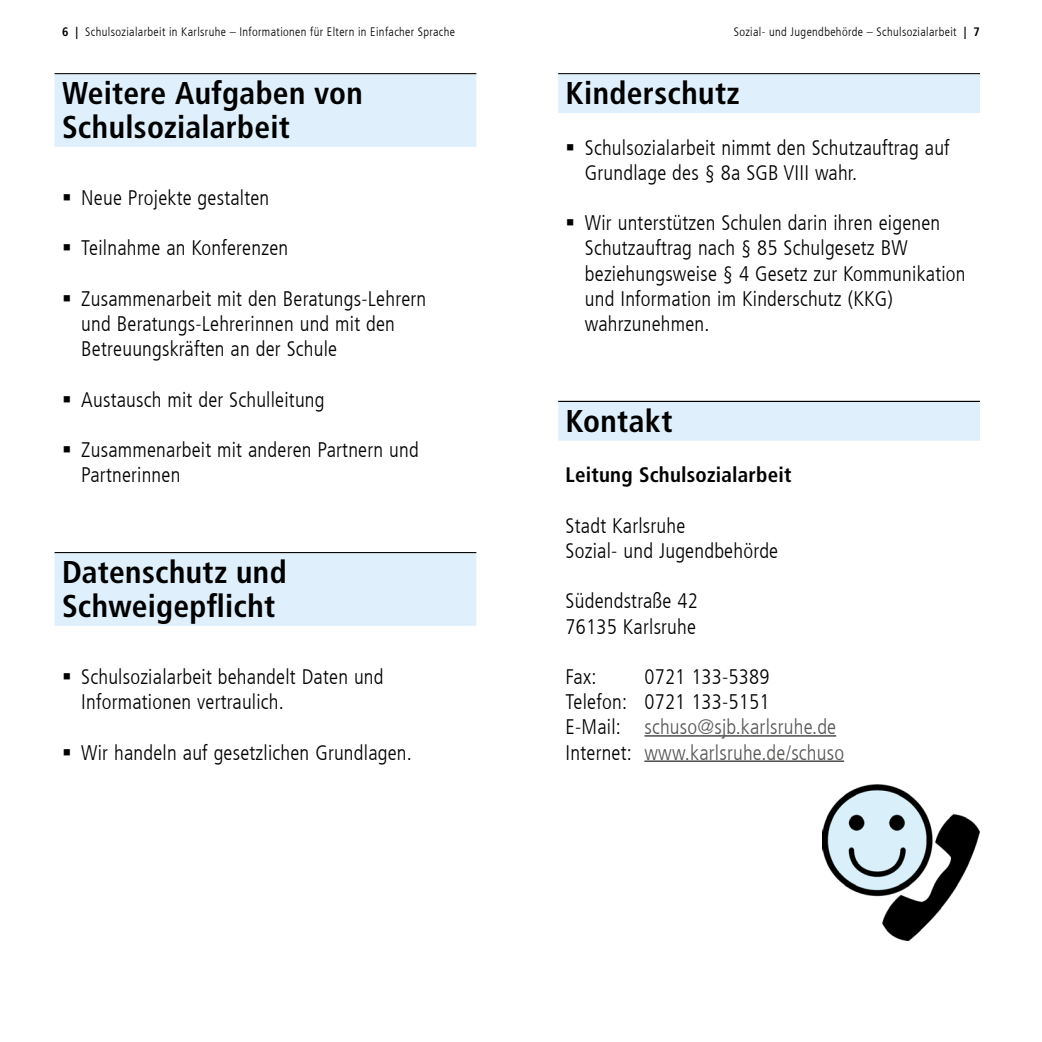
<style>
.page{position:relative;width:1042px;height:1042px;background:#fff}
.page>*{position:absolute;margin:0;border:0;box-sizing:border-box;transform-origin:0 0}
.t1{font:700 condensed 31.5px/33.8px "Frutiger For Karlsruhe";letter-spacing:.01em;color:#000}
.t2{font:300 condensed 21px/25.2px "Frutiger For Karlsruhe";letter-spacing:.01em;color:#000}
.t3{font:700 condensed 21px "Frutiger For Karlsruhe";letter-spacing:.01em;color:#000}
.t4{font:300 condensed 12.25px "Frutiger For Karlsruhe";letter-spacing:.03em;color:#000}
.s1{font-weight:700}
.s2{color:#575756}
</style>
<div class="page">
<hr style="left:55px;top:73px;width:421px;height:1px;background:#000">
<div style="left:55px;top:74px;width:421px;height:73px;background:#dff0fc"></div>
<hr style="left:55px;top:552px;width:421px;height:1px;background:#000">
<div style="left:55px;top:553px;width:421px;height:73px;background:#dff0fc"></div>
<hr style="left:558px;top:73px;width:422px;height:1px;background:#000">
<div style="left:558px;top:74px;width:422px;height:39px;background:#dff0fc"></div>
<hr style="left:558px;top:401px;width:422px;height:1px;background:#000">
<div style="left:558px;top:402px;width:422px;height:39px;background:#dff0fc"></div>
<hr style="left:644px;top:735px;width:192px;height:1px;background:#000">
<hr style="left:644px;top:760px;width:200px;height:1px;background:#000">
<img style="left:822px;top:785px;width:158px;height:155px">
<p class="t4" style="left:62px;top:25px;width:394px"><span class="s1">6 |</span> Schulsozialarbeit in Karlsruhe – Informationen für Eltern in Einfacher Sprache</p>
<p class="t4" style="left:734px;top:25px;width:248px">Sozial- und Jugendbehörde – Schulsozialarbeit <span class="s1">| 7</span></p>
<h1 class="t1" style="left:62px;top:76px;width:302px">Weitere Aufgaben von<br>Schulsozialarbeit</h1>
<p class="t2" style="left:81px;top:185px;width:190px">Neue Projekte gestalten</p>
<p class="t2" style="left:81px;top:236px;width:208px">Teilnahme an Konferenzen</p>
<p class="t2" style="left:81px;top:286px;width:346px">Zusammenarbeit mit den Beratungs-Lehrern und Beratungs-Lehrerinnen und mit den<br>Betreuungskräften an der Schule</p>
<p class="t2" style="left:81px;top:387px;width:245px">Austausch mit der Schulleitung</p>
<p class="t2" style="left:81px;top:437px;width:339px">Zusammenarbeit mit anderen Partnern und<br>Partnerinnen</p>
<h1 class="t1" style="left:62px;top:555px;width:226px">Datenschutz und<br>Schweigepflicht</h1>
<p class="t2" style="left:81px;top:664px;width:304px">Schulsozialarbeit behandelt Daten und<br>Informationen vertraulich.</p>
<p class="t2" style="left:81px;top:740px;width:332px">Wir handeln auf gesetzlichen Grundlagen.</p>
<h1 class="t1" style="left:566px;top:76px;width:176px">Kinderschutz</h1>
<p class="t2" style="left:585px;top:135px;width:366px">Schulsozialarbeit nimmt den Schutzauftrag auf<br>Grundlage des § 8a SGB VIII wahr.</p>
<p class="t2" style="left:585px;top:211px;width:382px">Wir unterstützen Schulen darin ihren eigenen Schutzauftrag nach § 85 Schulgesetz BW beziehungsweise § 4 Gesetz zur Kommunikation und Information im Kinderschutz (KKG) wahrzunehmen.</p>
<h1 class="t1" style="left:566px;top:404px;width:109px">Kontakt</h1>
<p class="t3" style="left:566px;top:462px;width:227px">Leitung Schulsozialarbeit</p>
<p class="t2" style="left:566px;top:513px;width:214px">Stadt Karlsruhe<br>Sozial- und Jugendbehörde</p>
<p class="t2" style="left:566px;top:589px;width:134px">Südendstraße 42<br>76135 Karlsruhe</p>
<p class="t2" style="left:566px;top:664px;width:32px">Fax:</p>
<p class="t2" style="left:566px;top:664px;width:280px;text-indent:79px">0721 133-5389<br>Telefon: 0721 133-5151<br>E-Mail: <span class="s2">schuso@sjb.karlsruhe.de<br></span>Internet: <span class="s2">www.karlsruhe.de/schuso</span></p>
</div>
